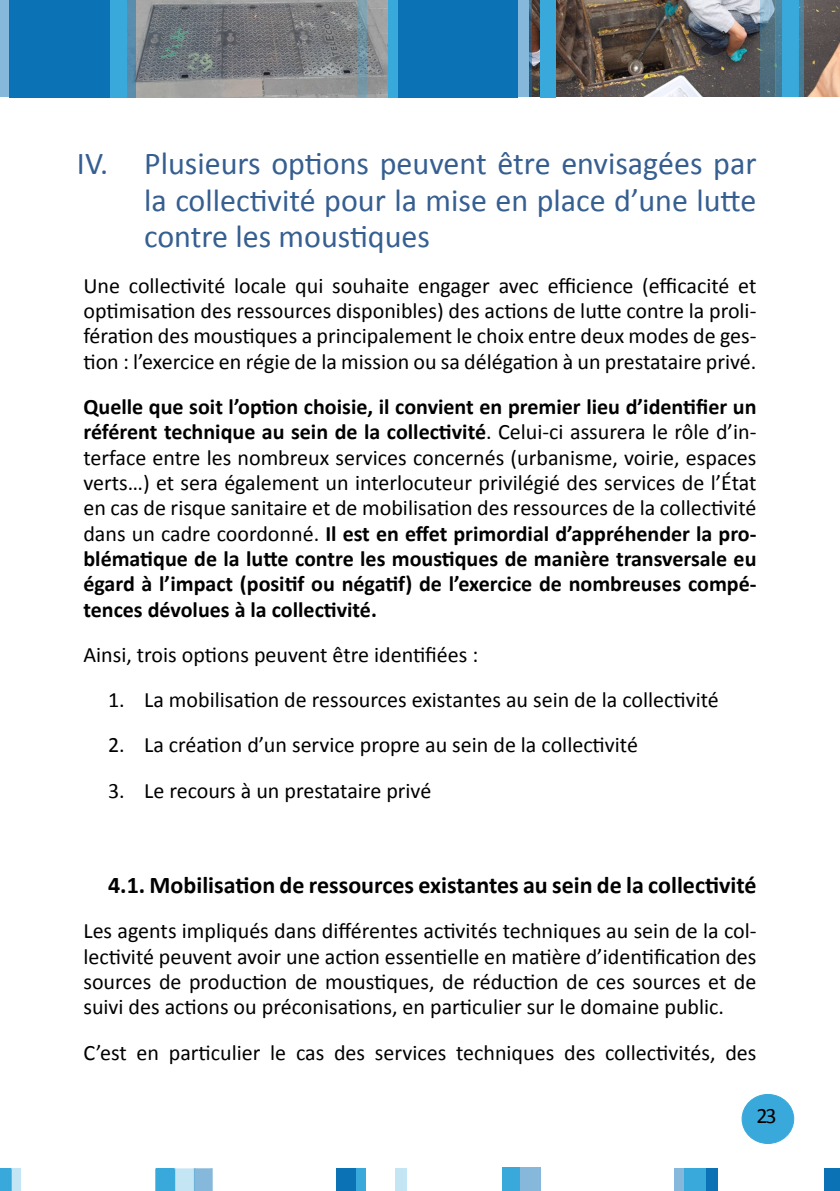
<style>
.page{position:relative;width:840px;height:1191px;background:#fff}
.page>*{position:absolute;margin:0;border:0;box-sizing:border-box;transform-origin:0 0}
.t1{font:32px/36.8px "Calibri";color:#365f91;text-align:justify}
.t2{font:700 24px "Calibri";color:#000}
.t3{font:22px/25.4px "Calibri";color:#000;text-align:justify}
.t4{font:700 22px/25.2px "Calibri";color:#000;text-align:justify}
.s1{font-weight:400}
</style>
<div class="page">
<div style="left:2px;top:1168px;width:19px;height:23px;background:#c3e5f4"></div>
<svg style="left:0;top:1168px;width:12px;height:23px"></svg>
<div style="left:395px;top:1168px;width:11px;height:23px;background:#c3e5f4"></div>
<div style="left:705px;top:1168px;width:12px;height:23px;background:#0b72b5"></div>
<div style="left:674px;top:1168px;width:19px;height:23px;background:#85b8da"></div>
<div style="left:684px;top:1168px;width:21px;height:23px;background:#39a9dc"></div>
<svg style="left:155px;top:1168px;width:57px;height:23px"></svg>
<div style="left:824px;top:1168px;width:15px;height:23px;background:#0b72b5"></div>
<div style="left:502px;top:1167px;width:17px;height:24px;background:#39a9dc"></div>
<div style="left:519px;top:1167px;width:21px;height:24px;background:#85b8da"></div>
<div style="left:346px;top:1168px;width:19px;height:23px;background:#39a9dc"></div>
<div style="left:336px;top:1168px;width:19px;height:23px;background:#0b72b5"></div>
<img style="left:531px;top:0;width:308px;height:97px">
<img style="left:136px;top:0;width:252px;height:97px">
<div style="left:775px;top:0;width:28px;height:97px;background:linear-gradient(to bottom,#52869e,#447892)"></div>
<svg style="left:759px;top:0;width:16px;height:97px;background:#5f7b8a"></svg>
<div style="left:781px;top:0;width:17px;height:97px;background:#39a9dc"></div>
<div style="left:540px;top:0;width:15px;height:97px;background:#39a9dc"></div>
<svg style="left:517px;top:0;width:14px;height:97px"></svg>
<div style="left:0;top:0;width:10px;height:97px;background:#85b8da"></div>
<div style="left:397px;top:0;width:120px;height:97px;background:#0b72b5"></div>
<div style="left:388px;top:0;width:9px;height:97px;background:#39a9dc"></div>
<svg style="left:356px;top:0;width:10px;height:97px"></svg>
<div style="left:9px;top:0;width:101px;height:97px;background:#0b72b5"></div>
<div style="left:120px;top:0;width:16px;height:97px;background:#598cad"></div>
<div style="left:110px;top:0;width:17px;height:97px;background:#39a9dc"></div>
<div style="left:741px;top:1094px;width:52px;height:49px;background:#39a9dc;border-radius:50%"></div>
<div style="left:741px;top:1094px;width:52px;height:50px;border:1px solid #39a9dc;border-radius:50%"></div>
<h1 class="t1" style="left:144px;top:145px;width:613px;text-indent:-67px">IV. Plusieurs options peuvent être envisagées par la collectivité pour la mise en place d’une lutte contre les moustiques</h1>
<p class="t3" style="left:83px;top:273px;width:674px">Une collectivité locale qui souhaite engager avec efficience (efficacité et optimisation des ressources disponibles) des actions de lutte contre la proli&shy;fération des moustiques a principalement le choix entre deux modes de ges&shy;tion : l’exercice en régie de la mission ou sa délégation à un prestataire privé.</p>
<p class="t4" style="left:83px;top:394px;width:674px">Quelle que soit l’option choisie, il convient en premier lieu d’identifier un référent technique au sein de la collectivité<span class="s1">. Celui-ci assurera le rôle d’in&shy;terface entre les nombreux services concernés (urbanisme, voirie, espaces verts…) et sera également un interlocuteur privilégié des services de l’État en cas de risque sanitaire et de mobilisation des ressources de la collectivité dans un cadre coordonné.</span> Il est en effet primordial d’appréhender la pro&shy;blématique de la lutte contre les moustiques de manière transversale eu égard à l’impact (positif ou négatif) de l’exercice de nombreuses compé&shy;tences dévolues à la collectivité.</p>
<p class="t3" style="left:83px;top:642px;width:396px">Ainsi, trois options peuvent être identifiées :</p>
<p class="t3" style="left:108px;top:687px;width:612px">1. La mobilisation de ressources existantes au sein de la collectivité</p>
<p class="t3" style="left:108px;top:732px;width:531px">2. La création d’un service propre au sein de la collectivité</p>
<p class="t3" style="left:108px;top:778px;width:324px">3. Le recours à un prestataire privé</p>
<p class="t2" style="left:108px;top:869px;width:649px">4.1. Mobilisation de ressources existantes au sein de la collectivité</p>
<p class="t3" style="left:83px;top:918px;width:674px">Les agents impliqués dans différentes activités techniques au sein de la col&shy;lectivité peuvent avoir une action essentielle en matière d’identification des sources de production de moustiques, de réduction de ces sources et de suivi des actions ou préconisations, en particulier sur le domaine public.</p>
<p class="t3" style="left:83px;top:1039px;width:674px">C’est en particulier le cas des services techniques des collectivités, des</p>
<p class="t3" style="left:756px;top:1103px;width:21px">23</p>
</div>
